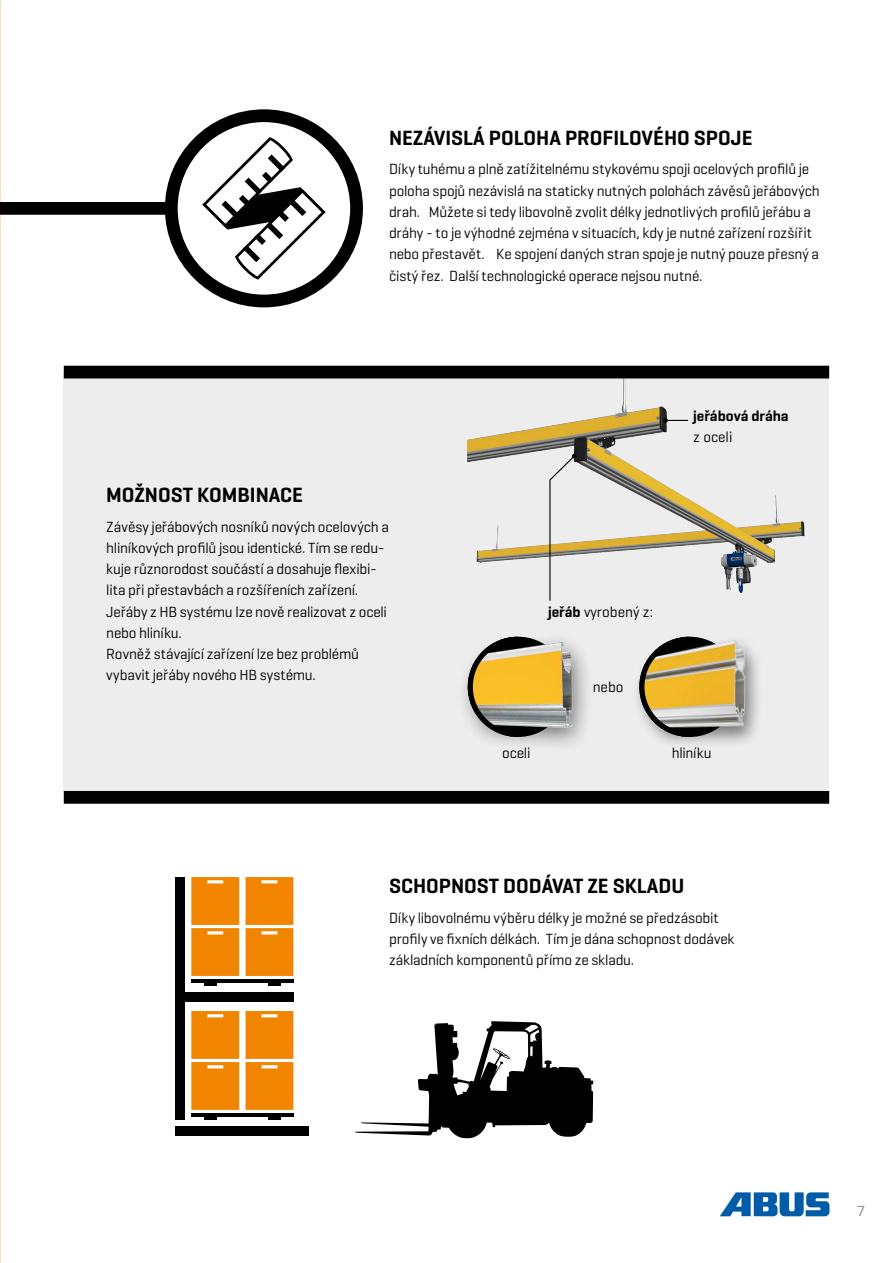
<style>
.page{position:relative;width:893px;height:1263px;background:#fff}
.page>*{position:absolute;margin:0;border:0;box-sizing:border-box;transform-origin:0 0}
.t1{font:600 21px "Geogrotesque";color:#000}
.t2{font:15px/21.3px "Geogrotesque";letter-spacing:-.01em;color:#000}
.t3{font:600 15px "Geogrotesque";color:#000}
.t4{font:500 15px "Geogrotesque";color:#9d9d9c}
.s1{font-weight:600}
</style>
<div class="page">
<svg style="left:0;top:196px;width:1px;height:192px"></svg>
<div style="left:0;top:202px;width:257px;height:13px;background:#000"></div>
<div style="left:64px;top:372px;width:765px;height:421px;background:#ededed"></div>
<img style="left:468px;top:378px;width:340px;height:215px">
<svg style="left:171px;top:116px;width:186px;height:185px"></svg>
<div style="left:165px;top:109px;width:198px;height:198px;border:13px solid #000;border-radius:50%"></div>
<div style="left:175px;top:1126px;width:134px;height:9px;background:#000"></div>
<div style="left:175px;top:992px;width:118px;height:9px;background:#000"></div>
<div style="left:175px;top:877px;width:10px;height:242px;background:#000"></div>
<svg style="left:204px;top:1116px;width:13px;height:3px"></svg>
<svg style="left:268px;top:1116px;width:13px;height:3px"></svg>
<hr style="left:191px;top:1113px;width:102px;height:3px;background:#000">
<svg style="left:191px;top:1011px;width:48px;height:99px"></svg>
<svg style="left:246px;top:1011px;width:47px;height:99px"></svg>
<svg style="left:204px;top:982px;width:13px;height:3px"></svg>
<svg style="left:268px;top:982px;width:13px;height:3px"></svg>
<hr style="left:191px;top:979px;width:102px;height:3px;background:#000">
<svg style="left:191px;top:877px;width:48px;height:99px"></svg>
<svg style="left:246px;top:877px;width:47px;height:99px"></svg>
<svg style="left:354px;top:1021px;width:239px;height:117px"></svg>
<div style="left:64px;top:366px;width:765px;height:12px;background:#000"></div>
<div style="left:64px;top:791px;width:765px;height:13px;background:#000"></div>
<svg style="left:202px;top:137px;width:123px;height:143px"></svg>
<div style="left:456px;top:631px;width:138px;height:122px;background:#000;opacity:.5"></div>
<img style="left:523px;top:637px;width:56px;height:99px">
<svg style="left:465px;top:634px;width:58px;height:105px"></svg>
<div style="left:632px;top:634px;width:131px;height:115px;background:#000;opacity:.5"></div>
<img style="left:695px;top:636px;width:55px;height:103px">
<svg style="left:637px;top:634px;width:58px;height:105px"></svg>
<svg style="left:549px;top:454px;width:27px;height:147px"></svg>
<svg style="left:663px;top:418px;width:25px;height:5px"></svg>
<svg style="left:720px;top:1192px;width:109px;height:24px"></svg>
<h1 class="t1" style="left:389px;top:124px;width:365px">NEZÁVISLÁ POLOHA PROFILOVÉHO SPOJE</h1>
<p class="t2" style="left:389px;top:158px;width:432px">Díky tuhému a plně zatížitelnému stykovému spoji ocelových profilů je poloha spojů nezávislá na staticky nutných polohách závěsů jeřábových drah. Můžete si tedy libovolně zvolit délky jednotlivých profilů jeřábu a dráhy - to je výhodné zejména v situacích, kdy je nutné zařízení rozšířit nebo přestavět. Ke spojení daných stran spoje je nutný pouze přesný a čistý řez. Další technologické operace nejsou nutné.</p>
<h1 class="t1" style="left:106px;top:481px;width:198px">MOŽNOST KOMBINACE</h1>
<p class="t2" style="left:106px;top:515px;width:284px">Závěsy jeřábových nosníků nových ocelových a hliníkových profilů jsou identické. Tím se redu&shy;kuje různorodost součástí a dosahuje flexibi&shy;lita při přestavbách a rozšířeních zařízení.<br>Jeřáby z HB systému lze nově realizovat z oceli nebo hliníku.<br>Rovněž stávající zařízení lze bez problémů vybavit jeřáby nového HB systému.</p>
<p class="t3" style="left:693px;top:406px;width:97px">jeřábová dráha</p>
<p class="t2" style="left:693px;top:426px;width:41px">z oceli</p>
<p class="t2" style="left:548px;top:600px;width:106px"><span class="s1">jeřáb</span> vyrobený z:</p>
<p class="t2" style="left:593px;top:675px;width:32px">nebo</p>
<p class="t2" style="left:502px;top:742px;width:30px">oceli</p>
<p class="t2" style="left:672px;top:742px;width:41px">hliníku</p>
<h1 class="t1" style="left:389px;top:873px;width:297px">SCHOPNOST DODÁVAT ZE SKLADU</h1>
<p class="t2" style="left:389px;top:906px;width:347px">Díky libovolnému výběru délky je možné se předzásobit profily ve fixních délkách. Tím je dána schopnost dodávek základních komponentů přímo ze skladu.</p>
<p class="t4" style="left:857px;top:1202px;width:10px">7</p>
</div>
